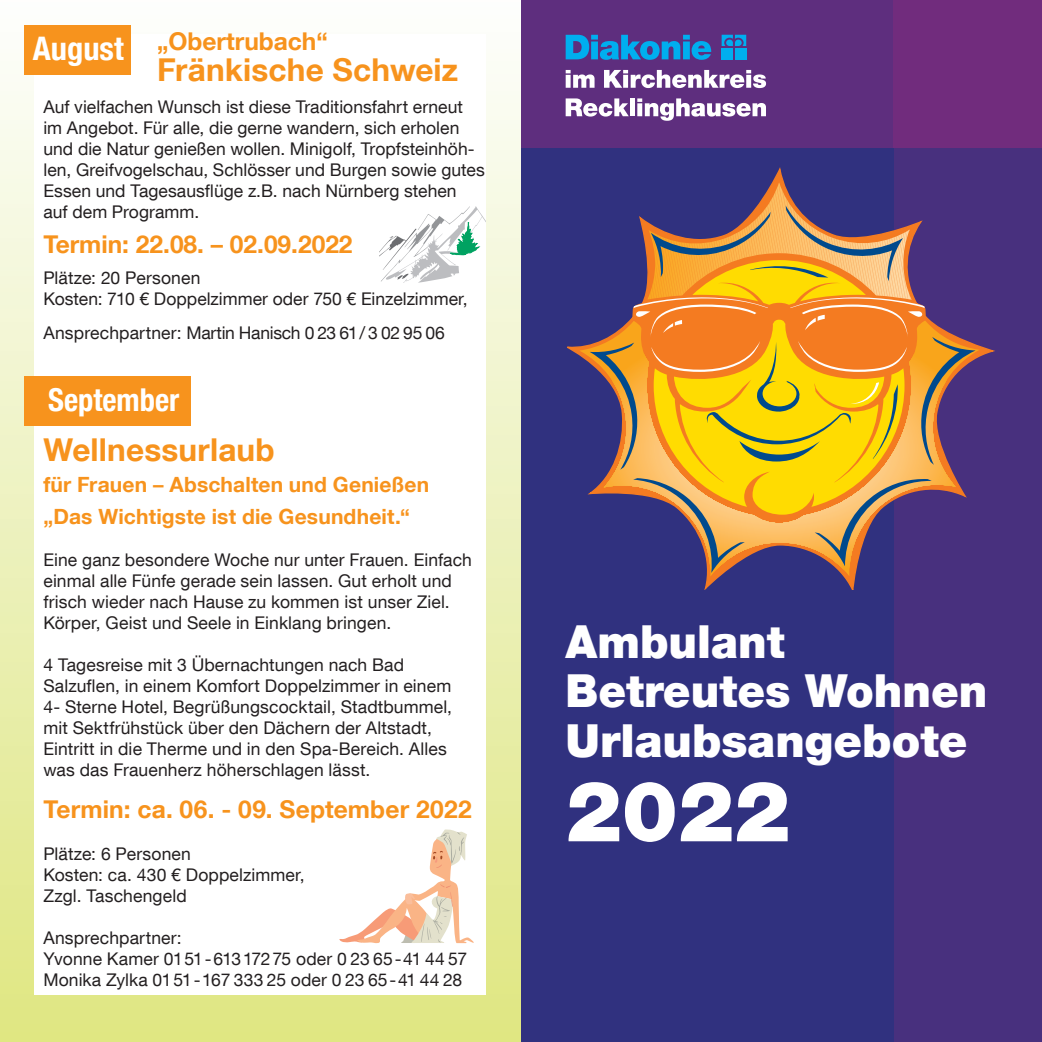
<style>
.page{position:relative;width:1042px;height:1042px;background:#fff}
.page>*{position:absolute;margin:0;border:0;box-sizing:border-box;transform-origin:0 0}
.t1{font:900 84px "Helvetica Neue LT Com";color:#fff}
.t2{font:900 45.5px/49px "Helvetica Neue LT Com";color:#fff}
.t3{font:700 condensed 32.38px "Helvetica Neue";color:#fff}
.t4{font:700 31.5px "Helvetica Neue LT Com";letter-spacing:.005em;color:#f7931d}
.t5{font:700 condensed 31.5px "Helvetica Neue";color:#fff}
.t6{font:700 24.5px "Helvetica Neue LT Com";color:#f7931d}
.t7{font:700 21px/31.5px "Helvetica Neue LT Com";letter-spacing:.01em;color:#f7931d}
.t8{font:17.5px/21px "Helvetica Neue LT Com";letter-spacing:.005em;color:#231f20}
</style>
<div class="page">
<div style="left:0;top:0;width:521px;height:1042px;background:linear-gradient(to bottom,#fdfdfb,#dfe785)"></div>
<div style="left:35px;top:35px;width:451px;height:960px;background:#fff"></div>
<div style="left:521px;top:0;width:372px;height:149px;background:#5e2e7e"></div>
<div style="left:893px;top:0;width:149px;height:149px;background:#712c7d"></div>
<div style="left:893px;top:149px;width:149px;height:893px;background:#48307e"></div>
<div style="left:521px;top:149px;width:372px;height:893px;background:#30317f"></div>
<svg style="left:616px;top:470px;width:327px;height:83px"></svg>
<svg style="left:654px;top:470px;width:250px;height:45px;fill:#ffdc01"></svg>
<svg style="left:633px;top:478px;width:112px;height:95px"></svg>
<svg style="left:814px;top:478px;width:118px;height:88px"></svg>
<svg style="left:590px;top:182px;width:385px;height:288px"></svg>
<svg style="left:566px;top:35px;width:145px;height:25px"></svg>
<svg style="left:721px;top:35px;width:25px;height:11px"></svg>
<div style="left:721px;top:48px;width:12px;height:11px;background:#00aeef"></div>
<div style="left:735px;top:48px;width:11px;height:11px;background:#00aeef"></div>
<svg style="left:566px;top:70px;width:28px;height:18px"></svg>
<svg style="left:604px;top:70px;width:162px;height:18px"></svg>
<svg style="left:566px;top:98px;width:63px;height:19px"></svg>
<hr style="left:630px;top:98px;width:4px;height:18px;background:#fff">
<svg style="left:637px;top:98px;width:129px;height:23px"></svg>
<svg style="left:379px;top:206px;width:106px;height:77px"></svg>
<div style="left:25px;top:25px;width:106px;height:49px;background:#f7931d"></div>
<div style="left:25px;top:376px;width:166px;height:49px;background:#f7931d"></div>
<svg style="left:339px;top:829px;width:135px;height:114px"></svg>
<h3 class="t6" style="left:157px;top:26px;width:172px">„Obertrubach“</h3>
<h3 class="t4" style="left:157px;top:50px;width:303px">Fränkische Schweiz</h3>
<p class="t8" style="left:43px;top:96px;width:443px">Auf vielfachen Wunsch ist diese Traditionsfahrt erneut im Angebot. Für alle, die gerne wandern, sich erholen und die Natur genießen wollen. Minigolf, Tropfsteinhöh&shy;len, Greifvogelschau, Schlösser und Burgen sowie gutes Essen und Tagesausflüge z.B. nach Nürnberg stehen auf dem Programm.</p>
<h3 class="t6" style="left:43px;top:229px;width:311px">Termin: 22.08. – 02.09.2022</h3>
<p class="t8" style="left:43px;top:267px;width:426px">Plätze: 20 Personen<br>Kosten: 710 € Doppelzimmer oder 750 € Einzelzimmer,</p>
<p class="t8" style="left:43px;top:321px;width:403px">Ansprechpartner: Martin Hanisch 0 23 61/ 3 02 95 06</p>
<h3 class="t3" style="left:33px;top:22px;width:92px">August</h3>
<h3 class="t5" style="left:48px;top:373px;width:133px">September</h3>
<h3 class="t4" style="left:43px;top:430px;width:233px">Wellnessurlaub</h3>
<p class="t7" style="left:43px;top:468px;width:387px">für Frauen – Abschalten und Genießen „Das Wichtigste ist die Gesundheit.“</p>
<p class="t8" style="left:43px;top:549px;width:430px">Eine ganz besondere Woche nur unter Frauen. Einfach einmal alle Fünfe gerade sein lassen. Gut erholt und frisch wieder nach Hause zu kommen ist unser Ziel.<br>Körper, Geist und Seele in Einklang bringen.</p>
<p class="t8" style="left:43px;top:654px;width:410px">4 Tagesreise mit 3 Übernachtungen nach Bad Salzuflen, in einem Komfort Doppelzimmer in einem 4- Sterne Hotel, Begrüßungscocktail, Stadtbummel, mit Sektfrühstück über den Dächern der Altstadt, Eintritt in die Therme und in den Spa-Bereich. Alles was das Frauenherz höherschlagen lässt.</p>
<h3 class="t6" style="left:43px;top:794px;width:430px">Termin: ca. 06. - 09. September 2022</h3>
<p class="t8" style="left:43px;top:843px;width:263px">Plätze: 6 Personen<br>Kosten: ca. 430 € Doppelzimmer,<br>Zzgl. Taschengeld</p>
<p class="t8" style="left:43px;top:927px;width:425px">Ansprechpartner:<br>Yvonne Kamer 0151-61317275 oder 0 23 65-41 44 57<br>Monika Zylka 0151-167 333 25 oder 0 23 65-41 44 28</p>
<h2 class="t2" style="left:566px;top:617px;width:423px">Ambulant<br>Betreutes Wohnen</h2>
<h2 class="t2" style="left:566px;top:716px;width:403px">Urlaubsangebote</h2>
<h1 class="t1" style="left:566px;top:761px;width:226px">2022</h1>
</div>
